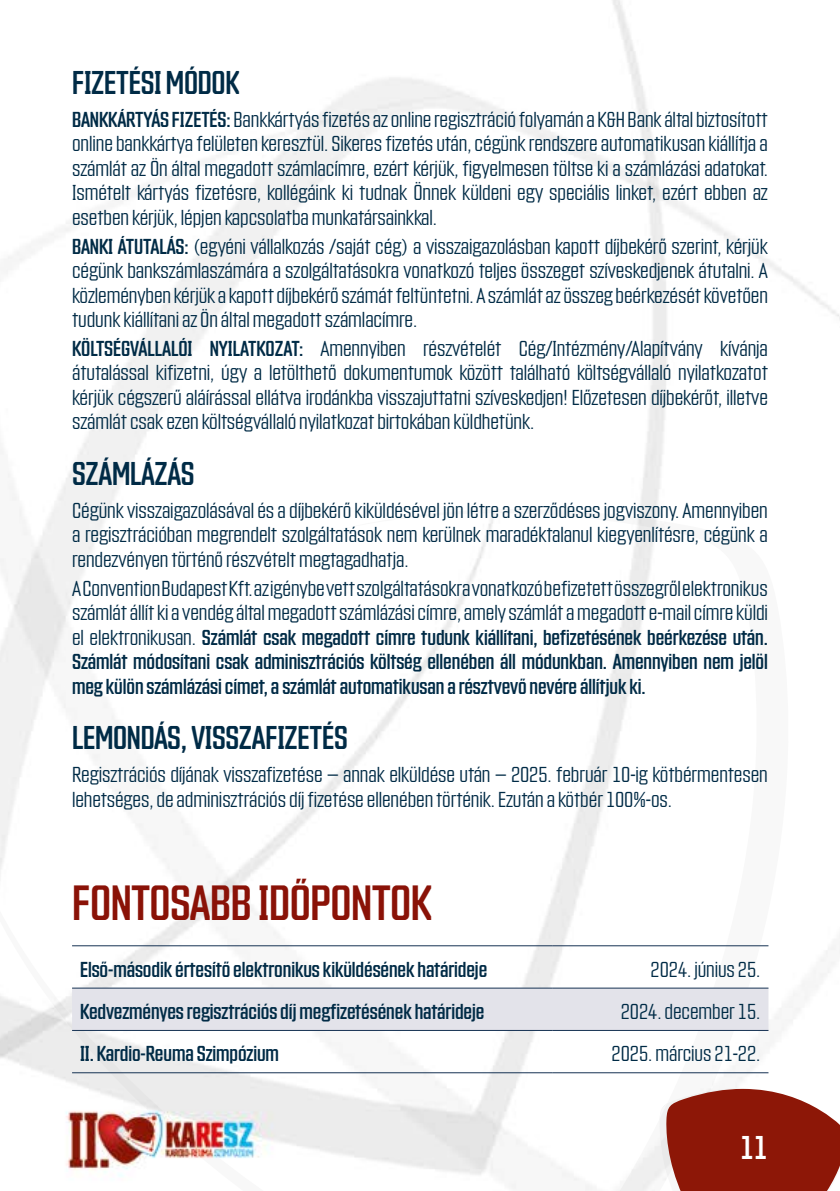
<style>
.page{position:relative;width:840px;height:1191px;background:#fff}
.page>*{position:absolute;margin:0;border:0;box-sizing:border-box;transform-origin:0 0}
.t1{font:48px "Countach";letter-spacing:-.01em;color:#8a1207}
.t2{font:32px "Countach";letter-spacing:-.01em;color:#002b46}
.t3{font:32px "Countach";color:#fff}
.t4{font:300 21px/24.6px "Countach";letter-spacing:-.005em;color:#002b46;text-align:justify}
.t5{font:21px/24.6px "Countach";letter-spacing:-.005em;color:#002b46;text-align:justify}
.s1{font-weight:400}
.s2{font-weight:300}
</style>
<div class="page">
<img style="left:0;top:513px;width:770px;height:678px">
<img style="left:0;top:243px;width:26px;height:750px">
<img style="left:658px;top:1091px;width:7px;height:85px">
<img style="left:659px;top:1103px;width:6px;height:16px">
<img style="left:665px;top:1088px;width:174px;height:103px">
<div style="left:72px;top:988px;width:696px;height:42px;background:#e3e3ea"></div>
<hr style="left:72px;top:945px;width:480px;height:1px;background:#163253">
<hr style="left:552px;top:945px;width:216px;height:1px;background:#163253">
<hr style="left:72px;top:987px;width:480px;height:1px;background:#163253">
<hr style="left:552px;top:987px;width:216px;height:1px;background:#163253">
<hr style="left:72px;top:1030px;width:480px;height:1px;background:#163253">
<hr style="left:552px;top:1030px;width:216px;height:1px;background:#163253">
<hr style="left:72px;top:1072px;width:480px;height:1px;background:#163253">
<hr style="left:552px;top:1072px;width:216px;height:1px;background:#163253">
<h2 class="t2" style="left:72px;top:62px;width:169px">FIZETÉSI MÓDOK</h2>
<p class="t4" style="left:72px;top:105px;width:697px"><span class="s1">BANKKÁRTYÁS FIZETÉS:</span> Bankkártyás fizetés az online regisztráció folyamán a K&amp;H Bank által biztosított online bankkártya felületen keresztül. Sikeres fizetés után, cégünk rendszere automatikusan kiállítja a számlát az Ön által megadott számlacímre, ezért kérjük, figyelmesen töltse ki a számlázási adatokat.<br>Ismételt kártyás fizetésre, kollégáink ki tudnak Önnek küldeni egy speciális linket, ezért ebben az esetben kérjük, lépjen kapcsolatba munkatársainkkal.</p>
<p class="t4" style="left:72px;top:232px;width:697px"><span class="s1">BANKI ÁTUTALÁS:</span> (egyéni vállalkozás /saját cég) a visszaigazolásban kapott díjbekérő szerint, kérjük cégünk bankszámlaszámára a szolgáltatásokra vonatkozó teljes összeget szíveskedjenek átutalni. A közleményben kérjük a kapott díjbekérő számát feltüntetni. A számlát az összeg beérkezését követően tudunk kiállítani az Ön által megadott számlacímre.</p>
<p class="t4" style="left:72px;top:334px;width:697px"><span class="s1">KÖLTSÉGVÁLLALÓI NYILATKOZAT:</span> Amennyiben részvételét Cég/Intézmény/Alapítvány kívánja átutalással kifizetni, úgy a letölthető dokumentumok között található költségvállaló nyilatkozatot kérjük cégszerű aláírással ellátva irodánkba visszajuttatni szíveskedjen! Előzetesen díjbekérőt, illetve számlát csak ezen költségvállaló nyilatkozat birtokában küldhetünk.</p>
<h2 class="t2" style="left:72px;top:453px;width:124px">SZÁMLÁZÁS</h2>
<p class="t4" style="left:72px;top:496px;width:697px">Cégünk visszaigazolásával és a díjbekérő kiküldésével jön létre a szerződéses jogviszony. Amennyiben a regisztrációban megrendelt szolgáltatások nem kerülnek maradéktalanul kiegyenlítésre, cégünk a rendezvényen történő részvételt megtagadhatja.</p>
<p class="t5" style="left:72px;top:574px;width:697px"><span class="s2">A Convention Budapest Kft. az igénybe vett szolgáltatásokra vonatkozó befizetett összegről elektronikus számlát állít ki a vendég által megadott számlázási címre, amely számlát a megadott e-mail címre küldi el elektronikusan.</span> Számlát csak megadott címre tudunk kiállítani, befizetésének beérkezése után.<br>Számlát módosítani csak adminisztrációs költség ellenében áll módunkban. Amennyiben nem jelöl meg külön számlázási címet, a számlát automatikusan a résztvevő nevére állítjuk ki.</p>
<h2 class="t2" style="left:72px;top:717px;width:277px">LEMONDÁS, VISSZAFIZETÉS</h2>
<p class="t4" style="left:72px;top:760px;width:697px">Regisztrációs díjának visszafizetése – annak elküldése után – 2025. február 10-ig kötbérmentesen lehetséges, de adminisztrációs díj fizetése ellenében történik. Ezután a kötbér 100%-os.</p>
<h1 class="t1" style="left:72px;top:872px;width:361px">FONTOSABB IDŐPONTOK</h1>
<p class="t5" style="left:80px;top:955px;width:408px">Első-második értesítő elektronikus kiküldésének határideje</p>
<p class="t4" style="left:650px;top:955px;width:111px">2024. június 25.</p>
<p class="t5" style="left:80px;top:998px;width:405px">Kedvezményes regisztrációs díj megfizetésének határideje</p>
<p class="t4" style="left:620px;top:998px;width:141px">2024. december 15.</p>
<p class="t5" style="left:80px;top:1040px;width:200px">II. Kardio-Reuma Szimpózium</p>
<p class="t4" style="left:611px;top:1040px;width:150px">2025. március 21-22.</p>
<h2 class="t3" style="left:739px;top:1127px;width:29px">11</h2>
</div>
